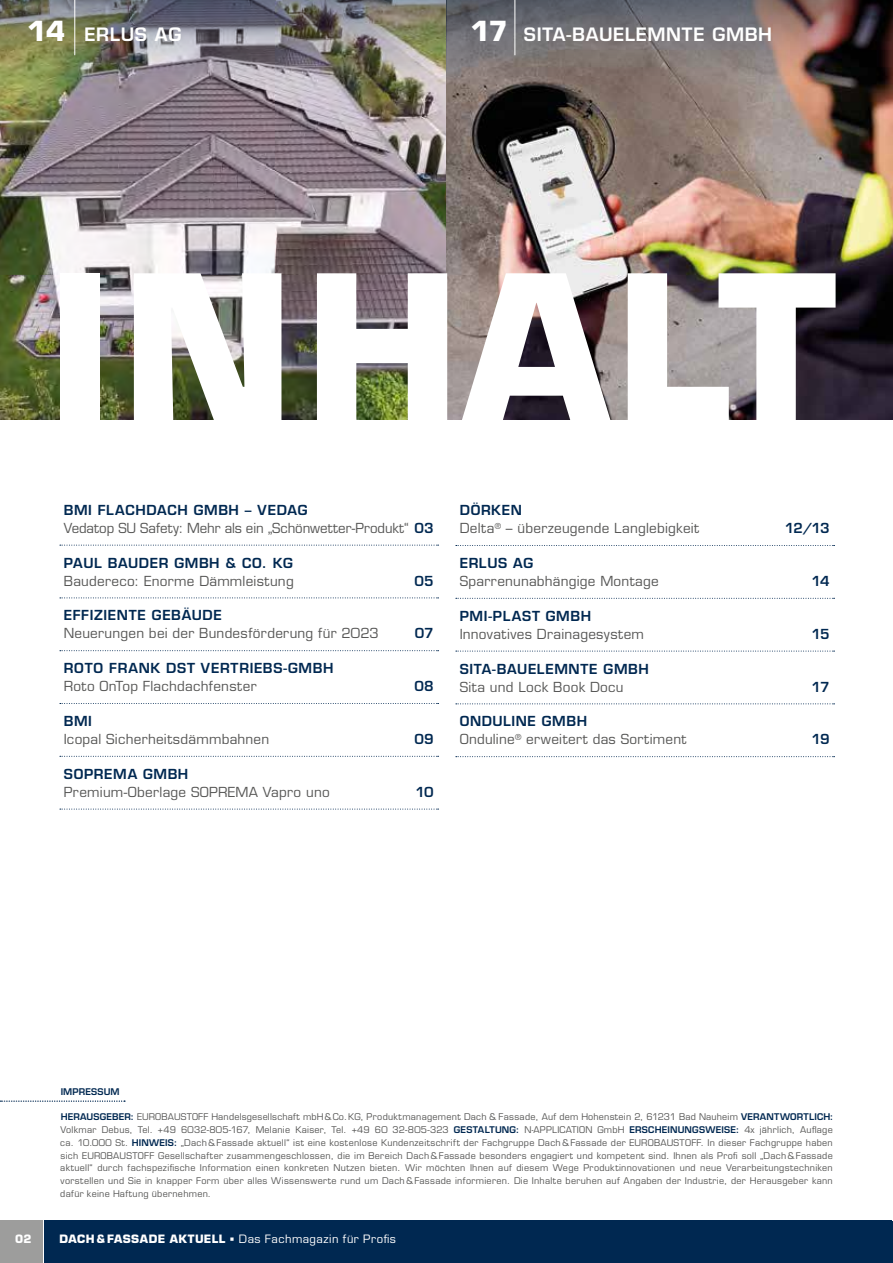
<style>
.page{position:relative;width:893px;height:1263px;background:#fff}
.page>*{position:absolute;margin:0;border:0;box-sizing:border-box;transform-origin:0 0}
.t1{font:700 197.1px "Eurostile LT Std";letter-spacing:.04em;color:#fff}
.t2{font:600 18px "Eurostile LT Std";letter-spacing:.03em;color:#fff}
.t3{font:13.5px/18px "Eurostile LT Std";letter-spacing:.015em;color:#575756}
.t4{font:600 13.5px "Eurostile LT Std";letter-spacing:.045em;color:#002851}
.t5{font:13.5px/18px "Eurostile LT Std";letter-spacing:-.005em;color:#575756}
.t6{font:11.25px "Eurostile LT Std";letter-spacing:.04em;color:#fff}
.t7{font:700 11.25px "Eurostile LT Std";color:#fff}
.t8{font:9px/12.8px "Eurostile LT Std";letter-spacing:.03em;color:#575756;text-align:justify}
.t9{font:600 9px "Eurostile LT Std";letter-spacing:.015em;color:#002851}
.s1{font-weight:700;font-size:27px}
.s2{font-weight:600;color:#002851}
.s3{font-weight:700}
.s4{font-family:"Minion Pro"}
</style>
<div class="page">
<div style="left:0;top:1220px;width:43px;height:43px;background:#9d9d9c"></div>
<img style="left:0;top:85px;width:893px;height:335px">
<svg style="left:0;top:1101px;width:125px;height:1px"></svg>
<img style="left:0;top:0;width:446px;height:85px">
<svg style="left:446px;top:0;width:447px;height:85px;background:#706565"></svg>
<hr style="left:74px;top:0;width:1px;height:55px;background:#fff">
<hr style="left:514px;top:0;width:1px;height:55px;background:#fff">
<svg style="left:60px;top:545px;width:379px;height:1px"></svg>
<svg style="left:60px;top:597px;width:379px;height:1px"></svg>
<svg style="left:60px;top:650px;width:379px;height:1px"></svg>
<svg style="left:60px;top:703px;width:379px;height:1px"></svg>
<svg style="left:60px;top:756px;width:379px;height:1px"></svg>
<svg style="left:60px;top:809px;width:379px;height:1px"></svg>
<svg style="left:456px;top:545px;width:379px;height:1px"></svg>
<svg style="left:456px;top:598px;width:379px;height:1px"></svg>
<svg style="left:456px;top:651px;width:379px;height:1px"></svg>
<svg style="left:456px;top:703px;width:379px;height:1px"></svg>
<svg style="left:456px;top:756px;width:379px;height:1px"></svg>
<div style="left:44px;top:1220px;width:849px;height:43px;background:#002851"></div>
<h2 class="t2" style="left:27px;top:23px;width:156px"><span class="s1">14</span> ERLUS AG</h2>
<h2 class="t2" style="left:470px;top:23px;width:303px"><span class="s1">17</span> SITA-BAUELEMNTE GMBH</h2>
<h1 class="t1" style="left:48px;top:227px;width:789px">INHALT</h1>
<h3 class="t5" style="left:64px;top:501px;width:371px"><span class="s2">BMI FLACHDACH GMBH – VEDAG<br></span>Vedatop SU Safety: Mehr als ein „Schönwetter-Produkt“ <span class="s2">03</span></h3>
<h3 class="t4" style="left:64px;top:554px;width:231px">PAUL BAUDER GMBH &amp; CO. KG</h3>
<h3 class="t3" style="left:64px;top:572px;width:231px">Baudereco: Enorme Dämmleistung</h3>
<h3 class="t4" style="left:415px;top:572px;width:21px">05</h3>
<h3 class="t4" style="left:64px;top:607px;width:160px">EFFIZIENTE GEBÄUDE</h3>
<h3 class="t3" style="left:64px;top:624px;width:317px">Neuerungen bei der Bundesförderung für 2023</h3>
<h3 class="t4" style="left:415px;top:625px;width:21px">07</h3>
<h3 class="t4" style="left:64px;top:660px;width:271px">ROTO FRANK DST VERTRIEBS-GMBH</h3>
<h3 class="t3" style="left:64px;top:677px;width:194px">Roto OnTop Flachdachfenster</h3>
<h3 class="t4" style="left:415px;top:678px;width:21px">08</h3>
<h3 class="t4" style="left:64px;top:712px;width:30px">BMI</h3>
<h3 class="t3" style="left:64px;top:730px;width:207px">Icopal Sicherheitsdämmbahnen</h3>
<h3 class="t4" style="left:415px;top:730px;width:21px">09</h3>
<h3 class="t4" style="left:64px;top:765px;width:126px">SOPREMA GMBH</h3>
<h3 class="t3" style="left:64px;top:783px;width:267px">Premium-Oberlage SOPREMA Vapro uno</h3>
<h3 class="t4" style="left:415px;top:783px;width:20px">10</h3>
<h3 class="t3" style="left:460px;top:501px;width:241px"><span class="s2">DÖRKEN<br></span>Delta<sup>®</sup> – überzeugende Langlebigkeit</h3>
<h3 class="t4" style="left:785px;top:520px;width:46px">12/13</h3>
<h3 class="t4" style="left:460px;top:554px;width:75px">ERLUS AG</h3>
<h3 class="t3" style="left:460px;top:572px;width:201px">Sparrenunabhängige Montage</h3>
<h3 class="t4" style="left:811px;top:572px;width:20px">14</h3>
<h3 class="t4" style="left:460px;top:607px;width:133px">PMI-PLAST GMBH</h3>
<h3 class="t3" style="left:460px;top:625px;width:186px">Innovatives Drainagesystem</h3>
<h3 class="t4" style="left:812px;top:625px;width:20px">15</h3>
<h3 class="t4" style="left:460px;top:660px;width:191px">SITA-BAUELEMNTE GMBH</h3>
<h3 class="t3" style="left:460px;top:678px;width:165px">Sita und Lock Book Docu</h3>
<h3 class="t4" style="left:812px;top:678px;width:20px">17</h3>
<h3 class="t3" style="left:460px;top:712px;width:228px"><span class="s2">ONDULINE GMBH<br></span>Onduline<sup>®</sup> erweitert das Sortiment</h3>
<h3 class="t4" style="left:812px;top:731px;width:20px">19</h3>
<p class="t7" style="left:15px;top:1232px;width:18px">02</p>
<p class="t9" style="left:61px;top:1086px;width:60px">IMPRESSUM</p>
<p class="t8" style="left:60px;top:1111px;width:775px"><span class="s2">HERAUSGEBER:</span> EUROBAUSTOFF Handelsgesellschaft mbH&amp;Co.KG, Produktmanagement Dach &amp; Fassade, Auf dem Hohenstein 2, 61231 Bad Nauheim <span class="s2">VERANTWORTLICH:<br></span>Volkmar Debus, Tel. +49 6032-805-167, Melanie Kaiser, Tel. +49 60 32-805-323 <span class="s2">GESTALTUNG:</span> N-APPLICATION GmbH <span class="s2">ERSCHEINUNGSWEISE:</span> 4x jährlich, Auflage ca. 10.000 St. <span class="s2">HINWEIS:</span> „Dach&amp;Fassade aktuell“ ist eine kostenlose Kundenzeitschrift der Fachgruppe Dach&amp;Fassade der EUROBAUSTOFF. In dieser Fachgruppe haben sich EUROBAUSTOFF Gesellschafter zusammengeschlossen, die im Bereich Dach&amp;Fassade besonders engagiert und kompetent sind. Ihnen als Profi soll „Dach&amp;Fassade aktuell“ durch fachspezifische Information einen konkreten Nutzen bieten. Wir möchten Ihnen auf diesem Wege Produktinnovationen und neue Verarbeitungstechniken vorstellen und Sie in knapper Form über alles Wissenswerte rund um Dach&amp;Fassade informieren. Die Inhalte beruhen auf Angaben der Industrie, der Herausgeber kann dafür keine Haftung übernehmen.</p>
<p class="t6" style="left:60px;top:1232px;width:338px"><span class="s3">DACH &amp; FASSADE AKTUELL</span> <span class="s4">■</span> Das Fachmagazin für Profis</p>
</div>
